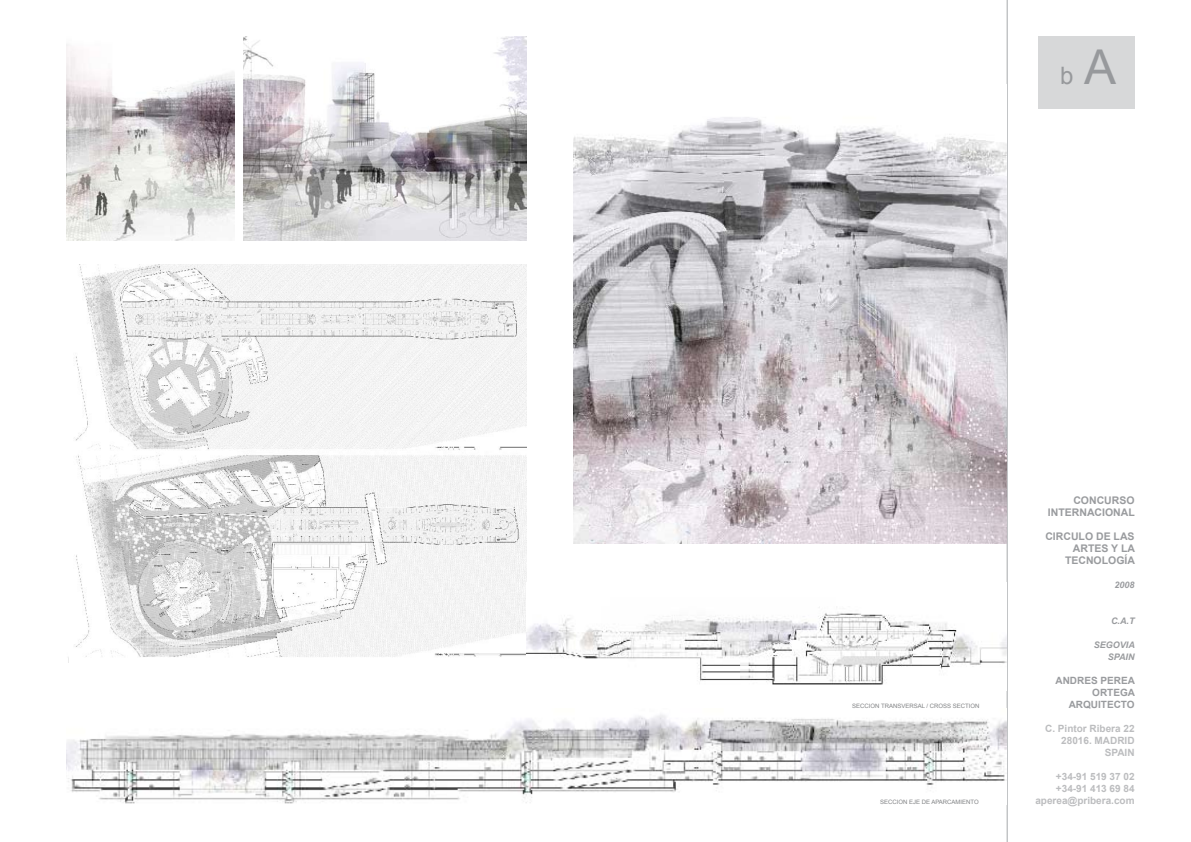
<style>
.page{position:relative;width:1191px;height:842px;background:#fff}
.page>*{position:absolute;margin:0;border:0;box-sizing:border-box;transform-origin:0 0}
.t1{font:24px "Arial";color:#97999c}
.t2{font:700 10.5px/12px "Arial";color:#999b9e;text-align:right}
.t3{font:700 10px/12px "Arial";color:#bcbdbf;text-align:right}
.t4{font:700 10px/12px "Arial";color:#999b9e;text-align:right}
.t5{font:italic 700 9px/12px "Arial";color:#999b9e;text-align:right}
.t6{font:6px "Arial";color:#808284}
.s1{font-size:48px}
</style>
<div class="page">
<hr style="left:1006px;top:0;width:1px;height:842px;background:#a7a9ac">
<img style="left:573px;top:117px;width:433px;height:426px">
<img style="left:244px;top:36px;width:282px;height:204px">
<img style="left:66px;top:714px;width:940px;height:90px">
<img style="left:68px;top:264px;width:458px;height:399px">
<img style="left:526px;top:607px;width:480px;height:78px">
<img style="left:66px;top:44px;width:168px;height:196px">
<div style="left:1038px;top:36px;width:97px;height:72px;background:#d7d8d9"></div>
<h1 class="t1" style="left:1060px;top:60px;width:58px">b <span class="s1">A</span></h1>
<p class="t6" style="left:852px;top:702px;width:129px">SECCION TRANSVERSAL / CROSS SECTION</p>
<p class="t6" style="left:880px;top:798px;width:100px">SECCION EJE DE APARCAMIENTO</p>
<p class="t2" style="left:1048px;top:495px;width:88px">CONCURSO<br>INTERNACIONAL</p>
<p class="t2" style="left:1045px;top:531px;width:91px">CIRCULO DE LAS<br>ARTES Y LA<br>TECNOLOGÍA</p>
<p class="t5" style="left:1114px;top:579px;width:22px">2008</p>
<p class="t5" style="left:1111px;top:615px;width:25px">C.A.T</p>
<p class="t5" style="left:1094px;top:639px;width:43px">SEGOVIA<br>SPAIN</p>
<p class="t4" style="left:1055px;top:675px;width:81px">ANDRES PEREA<br>ORTEGA<br>ARQUITECTO</p>
<p class="t3" style="left:1045px;top:723px;width:91px">C. Pintor Ribera 22<br>28016. MADRID<br>SPAIN</p>
<p class="t3" style="left:1035px;top:771px;width:101px">+34-91 519 37 02 +34-91 413 69 84 aperea@pribera.com</p>
</div>
